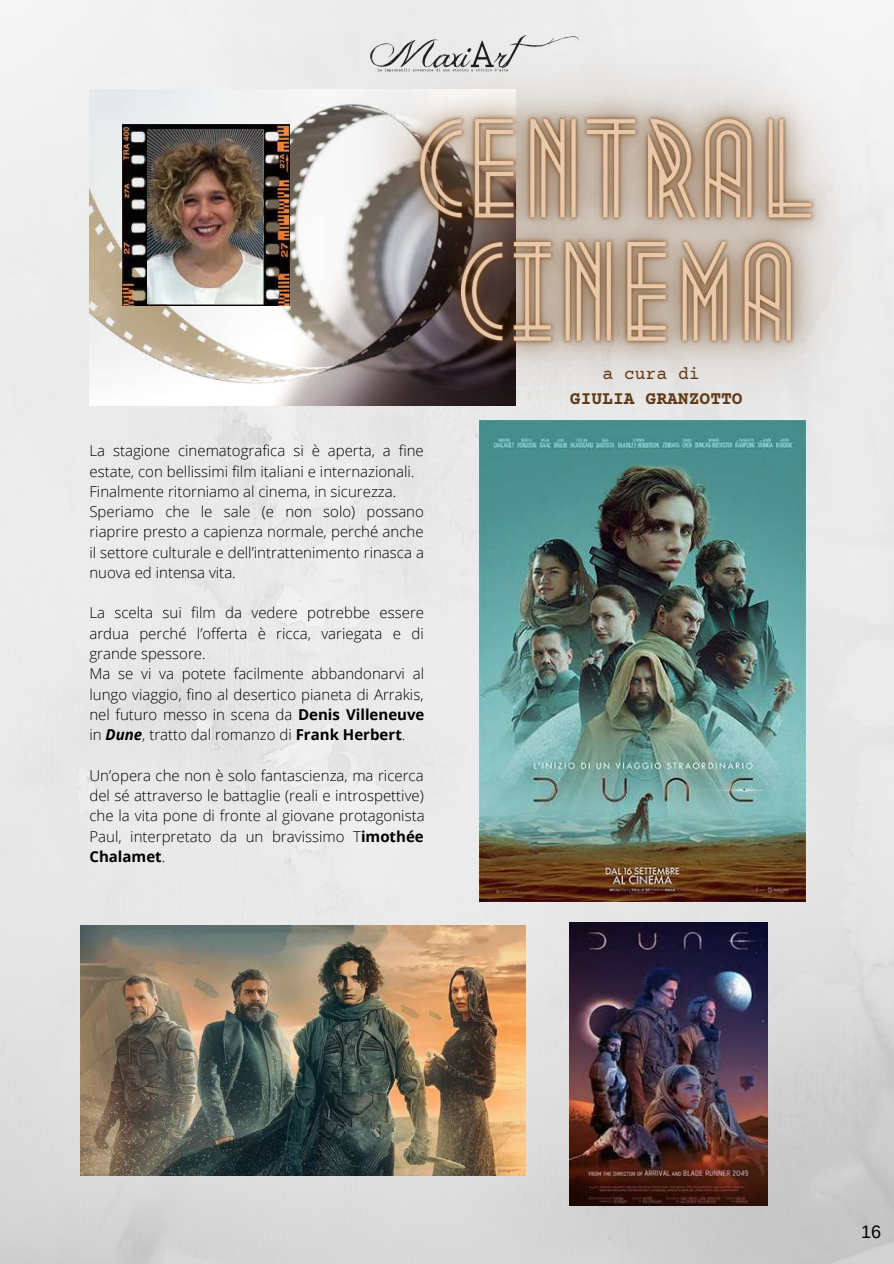
<style>
.page{position:relative;width:894px;height:1264px;background:#fff}
.page>*{position:absolute;margin:0;border:0;box-sizing:border-box;transform-origin:0 0}
.t1{font:700 18px "Courier Prime";color:#603813}
.t2{font:18px "Courier Prime";color:#603813}
.t3{font:18px "Arimo";color:#000}
.t4{font:300 15px/20.2px "Open Sans";color:#000}
.s1{font-weight:700}
.s2{font-weight:700;font-style:italic}
</style>
<div class="page">
<img style="left:0;top:0;width:893px;height:1263px">
<img style="left:89px;top:89px;width:185px;height:317px">
<img style="left:122px;top:124px;width:152px;height:181px">
<img style="left:147px;top:129px;width:115px;height:174px">
<img style="left:479px;top:516px;width:326px;height:385px">
<img style="left:80px;top:925px;width:445px;height:250px">
<img style="left:569px;top:922px;width:198px;height:283px">
<img style="left:274px;top:0;width:619px;height:516px">
<p class="t4" style="left:89px;top:440px;width:336px">La stagione cinematografica si è aperta, a fine estate, con bellissimi film italiani e internazionali.<br>Finalmente ritorniamo al cinema, in sicurezza.<br>Speriamo che le sale (e non solo) possano riaprire presto a capienza normale, perché anche il settore culturale e dell’intrattenimento rinasca a nuova ed intensa vita.</p>
<p class="t4" style="left:89px;top:602px;width:336px">La scelta sui film da vedere potrebbe essere ardua perché l’offerta è ricca, variegata e di grande spessore.<br>Ma se vi va potete facilmente abbandonarvi al lungo viaggio, fino al desertico pianeta di Arrakis, nel futuro messo in scena da <span class="s1">Denis Villeneuve </span>in <span class="s2">Dune</span>, tratto dal romanzo di <span class="s1">Frank Herbert</span>.</p>
<p class="t4" style="left:89px;top:764px;width:336px;text-align:justify">Un’opera che non è solo fantascienza, ma ricerca del sé attraverso le battaglie (reali e introspettive) che la vita pone di fronte al giovane protagonista Paul, interpretato da un bravissimo T<span class="s1">imothée Chalamet</span>.</p>
<p class="t2" style="left:602px;top:365px;width:99px">a cura di</p>
<p class="t1" style="left:569px;top:390px;width:174px">GIULIA GRANZOTTO</p>
<p class="t3" style="left:860px;top:1221px;width:22px">16</p>
</div>
